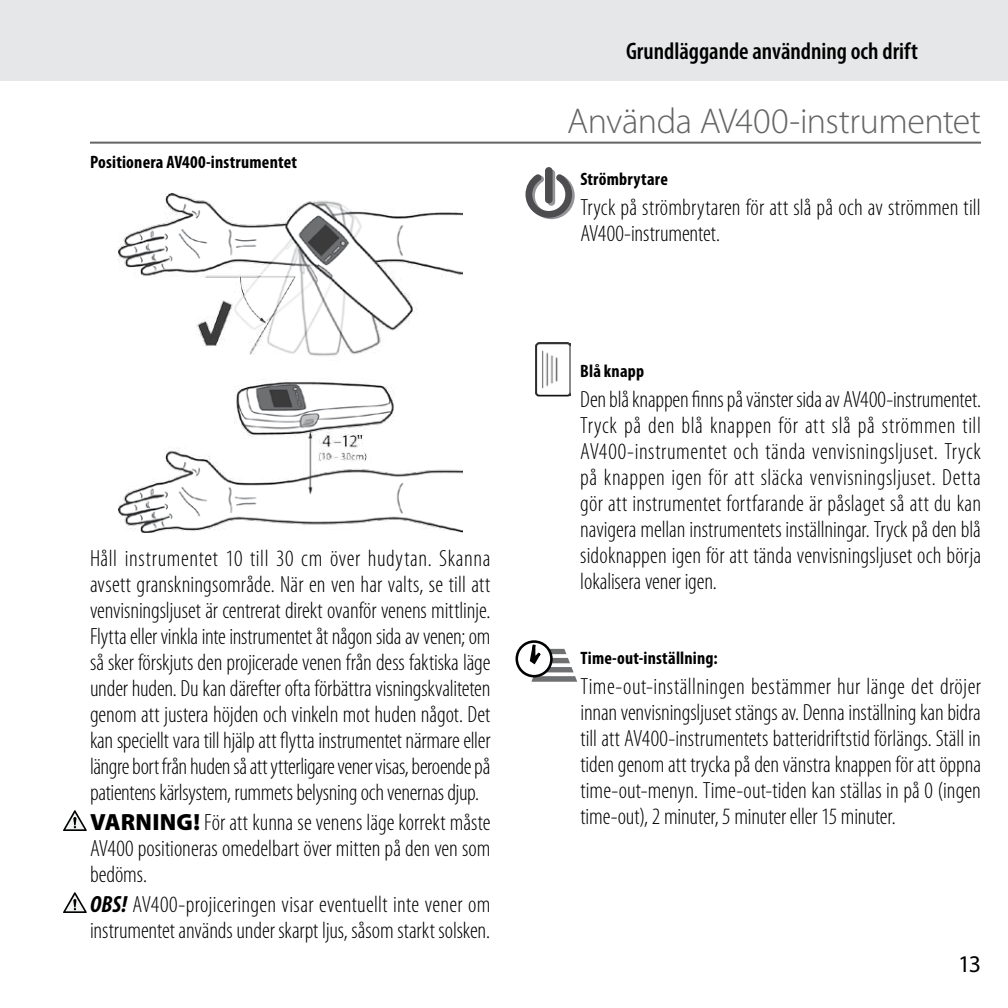
<style>
.page{position:relative;width:1008px;height:1008px;background:#fff}
.page>*{position:absolute;margin:0;border:0;box-sizing:border-box;transform-origin:0 0}
.t1{font:300 36px "Myriad Pro";letter-spacing:-.015em;color:#636466}
.t2{font:600 condensed 24px "Myriad Pro";color:#000}
.t3{font:24px "Myriad Pro";color:#000}
.t4{font:300 condensed 23.6px/26px "Myriad Pro";color:#000;text-align:justify}
.t5{font:700 condensed 18px "Myriad Pro";letter-spacing:.01em;color:#000}
.s1{font-weight:900;font-stretch:normal}
.s2{font-weight:700;font-style:italic}
</style>
<div class="page">
<hr style="left:0;top:0;width:3px;height:81px;background:#e6e7e8">
<div style="left:3px;top:0;width:1005px;height:81px;background:#e6e7e8"></div>
<svg style="left:63px;top:810px;width:24px;height:21px"></svg>
<svg style="left:63px;top:892px;width:24px;height:21px"></svg>
<hr style="left:90px;top:142px;width:891px;height:2px;background:#636466">
<svg style="left:526px;top:174px;width:49px;height:45px"></svg>
<div style="left:545px;top:167px;width:8px;height:36px;background:#4d4d4f;border-radius:4px"></div>
<div style="left:516px;top:640px;width:37px;height:37px;border:3px solid #000;border-radius:50%"></div>
<svg style="left:530px;top:645px;width:47px;height:37px"></svg>
<img style="left:536px;top:343px;width:35px;height:54px">
<img style="left:118px;top:193px;width:344px;height:339px">
<p class="t5" style="left:90px;top:155px;width:209px">Positionera AV400-instrumentet</p>
<p class="t4" style="left:90px;top:545px;width:402px">Håll instrumentet 10 till 30 cm över hudytan. Skanna avsett granskningsområde. När en ven har valts, se till att venvisningsljuset är centrerat direkt ovanför venens mittlinje.<br>Flytta eller vinkla inte instrumentet åt någon sida av venen; om så sker förskjuts den projicerade venen från dess faktiska läge under huden. Du kan därefter ofta förbättra visningskvaliteten genom att justera höjden och vinkeln mot huden något. Det kan speciellt vara till hjälp att flytta instrumentet närmare eller längre bort från huden så att ytterligare vener visas, beroende på patientens kärlsystem, rummets belysning och venernas djup.</p>
<p class="t4" style="left:90px;top:809px;width:402px"><span class="s1">VARNING!</span> För att kunna se venens läge korrekt måste AV400 positioneras omedelbart över mitten på den ven som bedöms.</p>
<p class="t4" style="left:90px;top:891px;width:402px"><span class="s2">OBS!</span> AV400-projiceringen visar eventuellt inte vener om instrumentet används under skarpt ljus, såsom starkt solsken.</p>
<p class="t2" style="left:626px;top:42px;width:293px">Grundläggande användning och drift</p>
<h1 class="t1" style="left:567px;top:104px;width:415px">Använda AV400-instrumentet</h1>
<p class="t5" style="left:580px;top:172px;width:89px">Strömbrytare</p>
<p class="t4" style="left:580px;top:194px;width:402px">Tryck på strömbrytaren för att slå på och av strömmen till<br>AV400-instrumentet.</p>
<p class="t5" style="left:580px;top:364px;width:65px">Blå knapp</p>
<p class="t4" style="left:580px;top:386px;width:402px">Den blå knappen finns på vänster sida av AV400-instrumentet.<br>Tryck på den blå knappen för att slå på strömmen till AV400-instrumentet och tända venvisningsljuset. Tryck på knappen igen för att släcka venvisningsljuset. Detta gör att instrumentet fortfarande är påslaget så att du kan navigera mellan instrumentets inställningar. Tryck på den blå sidoknappen igen för att tända venvisningsljuset och börja lokalisera vener igen.</p>
<p class="t5" style="left:580px;top:651px;width:139px">Time-out-inställning:</p>
<p class="t4" style="left:580px;top:673px;width:402px">Time-out-inställningen bestämmer hur länge det dröjer innan venvisningsljuset stängs av. Denna inställning kan bidra till att AV400-instrumentets batteridriftstid förlängs. Ställ in tiden genom att trycka på den vänstra knappen för att öppna time-out-menyn. Time-out-tiden kan ställas in på 0 (ingen time-out), 2 minuter, 5 minuter eller 15 minuter.</p>
<p class="t3" style="left:958px;top:955px;width:24px">13</p>
</div>
